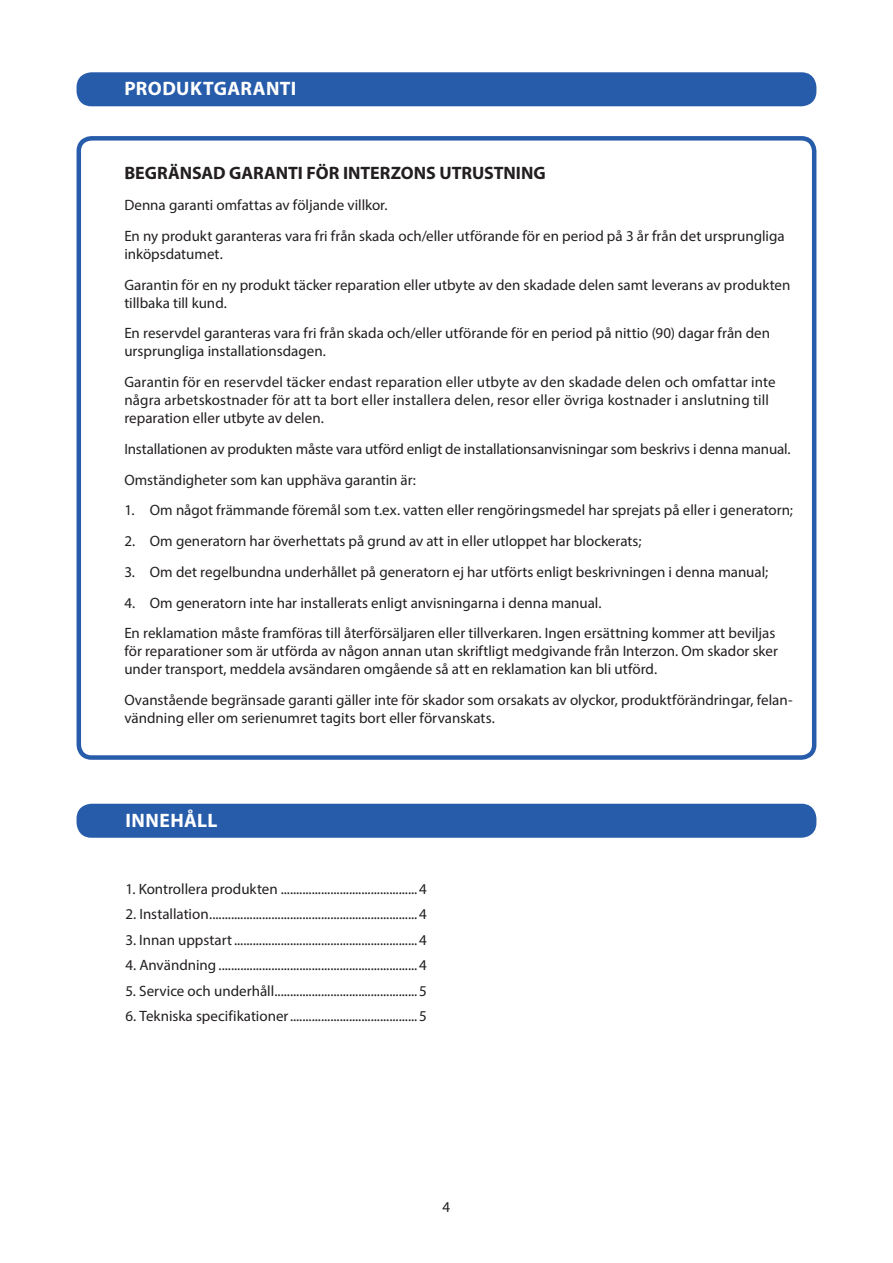
<style>
.page{position:relative;width:893px;height:1263px;background:#fff}
.page>*{position:absolute;margin:0;border:0;box-sizing:border-box;transform-origin:0 0}
.t1{font:700 19.5px "Myriad Pro";letter-spacing:.02em;color:#fff}
.t2{font:700 18px "Myriad Pro";letter-spacing:-.005em;color:#231f20}
.t3{font:15px/30.8px "Myriad Pro";color:#231f20}
</style>
<div class="page">
<div style="left:77px;top:72px;width:739px;height:34px;background:#275caa;border-radius:15px"></div>
<div style="left:77px;top:804px;width:739px;height:34px;background:#275caa;border-radius:15px"></div>
<div style="left:77px;top:136px;width:739px;height:624px;border:4px solid #275caa;border-radius:13px"></div>
<h1 class="t1" style="left:124px;top:76px;width:174px">PRODUKTGARANTI</h1>
<p class="t2" style="left:124px;top:162px;width:423px">BEGRÄNSAD GARANTI FÖR INTERZONS UTRUSTNING</p>
<p class="t3" style="left:124px;top:189px;width:662px">Denna garanti omfattas av följande villkor.<br>En ny produkt garanteras vara fri från skada och/eller utförande för en period på 3 år från det ursprungliga</p>
<p class="t3" style="left:124px;top:238px;width:668px">inköpsdatumet.<br>Garantin för en ny produkt täcker reparation eller utbyte av den skadade delen samt leverans av produkten</p>
<p class="t3" style="left:124px;top:287px;width:647px">tillbaka till kund.<br>En reservdel garanteras vara fri från skada och/eller utförande för en period på nittio (90) dagar från den</p>
<p class="t3" style="left:124px;top:336px;width:653px">ursprungliga installationsdagen.<br>Garantin för en reservdel täcker endast reparation eller utbyte av den skadade delen och omfattar inte</p>
<p class="t3" style="left:124px;top:391px;width:646px;line-height:18px">några arbetskostnader för att ta bort eller installera delen, resor eller övriga kostnader i anslutning till reparation eller utbyte av delen.</p>
<p class="t3" style="left:124px;top:433px;width:668px">Installationen av produkten måste vara utförd enligt de installationsanvisningar som beskrivs i denna manual.<br>Omständigheter som kan upphäva garantin är:</p>
<p class="t3" style="left:124px;top:495px;width:670px">1. Om något främmande föremål som t.ex. vatten eller rengöringsmedel har sprejats på eller i generatorn;</p>
<p class="t3" style="left:124px;top:525px;width:519px">2. Om generatorn har överhettats på grund av att in eller utloppet har blockerats;</p>
<p class="t3" style="left:124px;top:556px;width:645px">3. Om det regelbundna underhållet på generatorn ej har utförts enligt beskrivningen i denna manual;</p>
<p class="t3" style="left:124px;top:587px;width:652px">4. Om generatorn inte har installerats enligt anvisningarna i denna manual.<br>En reklamation måste framföras till återförsäljaren eller tillverkaren. Ingen ersättning kommer att beviljas</p>
<p class="t3" style="left:124px;top:642px;width:655px;line-height:18px">för reparationer som är utförda av någon annan utan skriftligt medgivande från Interzon. Om skador sker under transport, meddela avsändaren omgående så att en reklamation kan bli utförd.</p>
<p class="t3" style="left:124px;top:691px;width:670px;line-height:18px">Ovanstående begränsade garanti gäller inte för skador som orsakats av olyckor, produktförändringar, felan&shy;vändning eller om serienumret tagits bort eller förvanskats.</p>
<h1 class="t1" style="left:125px;top:807px;width:94px">INNEHÅLL</h1>
<p class="t3" style="left:125px;top:873px;width:303px">1. Kontrollera produkten ............................................ 4</p>
<p class="t3" style="left:125px;top:898px;width:303px">2. Installation................................................................... 4</p>
<p class="t3" style="left:125px;top:924px;width:303px">3. Innan uppstart........................................................... 4</p>
<p class="t3" style="left:125px;top:949px;width:303px">4. Användning ................................................................ 4</p>
<p class="t3" style="left:125px;top:975px;width:303px">5. Service och underhåll..............................................5</p>
<p class="t3" style="left:125px;top:1000px;width:303px">6. Tekniska specifikationer......................................... 5</p>
<p class="t3" style="left:443px;top:1191px;width:9px">4</p>
</div>
